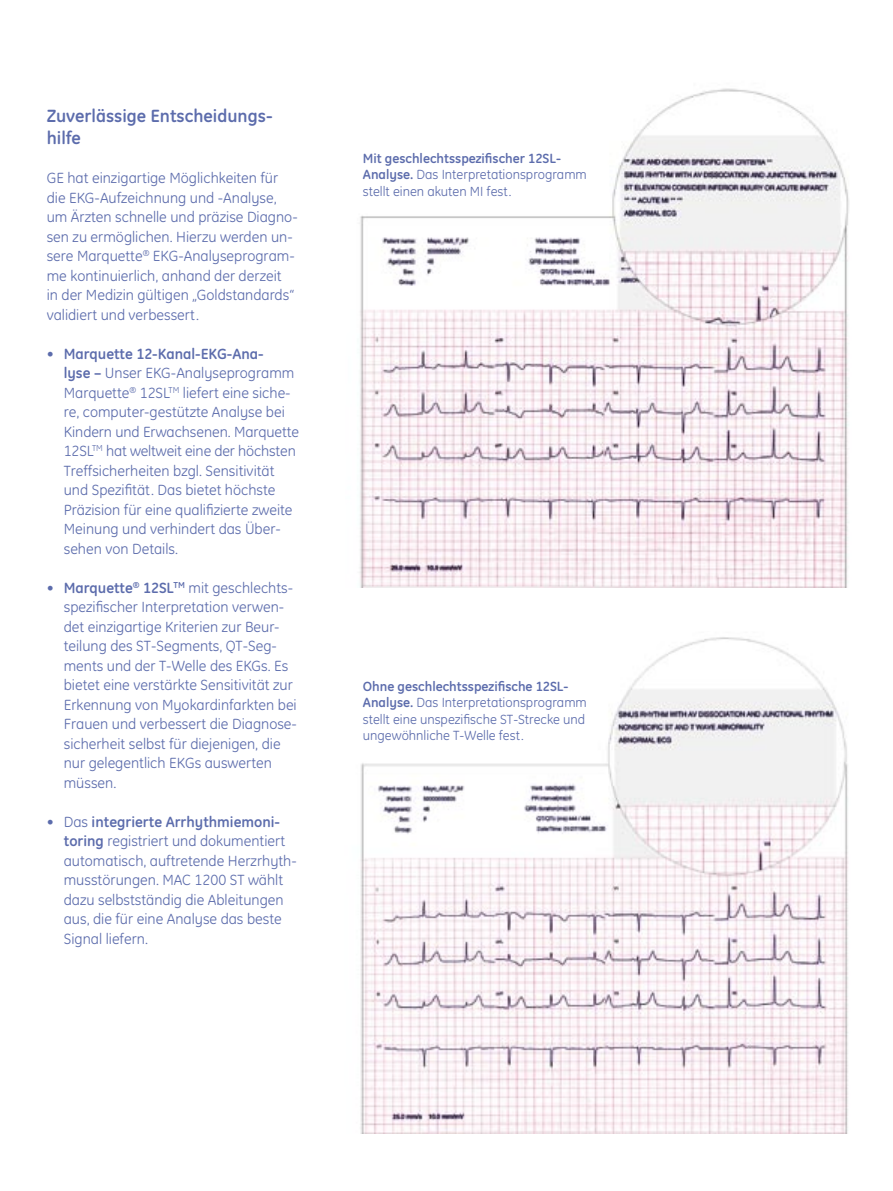
<style>
.page{position:relative;width:893px;height:1191px;background:#fff}
.page>*{position:absolute;margin:0;border:0;box-sizing:border-box;transform-origin:0 0}
.Subhead{font:700 18px "GE Inspira";color:#5c6cac}
.Body_Text{font:15px/19.5px "GE Inspira";color:#5c6cac}
.Body_Text-2{font:700 15px "GE Inspira";color:#5c6cac}
.Body_Text-3{font:13.5px "GE Inspira";color:#5c6cac}
.Body_Text-4{font:700 13.5px "GE Inspira";color:#5c6cac}
.s1{font-weight:400}
.s2{font-weight:700}
</style>
<div class="page">
<img style="left:359px;top:88px;width:490px;height:499px">
<img style="left:360px;top:637px;width:488px;height:496px">
<p class="Subhead" style="left:47px;top:104px;width:227px">Zuverlässige Entscheidungs-</p>
<p class="Subhead" style="left:47px;top:126px;width:36px">hilfe</p>
<p class="Body_Text" style="left:47px;top:168px;width:252px">GE hat einzigartige Möglichkeiten für die EKG-Aufzeichnung und -Analyse, um Ärzten schnelle und präzise Diagno&shy;sen zu ermöglichen. Hierzu werden un&shy;sere Marquette<sup>®</sup> EKG-Analyseprogram&shy;me kontinuierlich, anhand der derzeit<br>in der Medizin gültigen „Goldstandards“ validiert und verbessert.</p>
<p class="Body_Text-2" style="left:47px;top:344px;width:218px"><span class="s1">•</span> Marquette 12-Kanal-EKG-Ana-</p>
<p class="Body_Text" style="left:64px;top:363px;width:232px"><span class="s2">lyse –</span> Unser EKG-Analyseprogramm</p>
<p class="Body_Text" style="left:64px;top:383px;width:237px">Marquette<sup>®</sup> 12SL<sup>TM</sup> liefert eine siche&shy;re, computer-gestützte Analyse bei<br>Kindern und Erwachsenen. Marquette</p>
<p class="Body_Text" style="left:64px;top:441px;width:234px">12SL<sup>TM</sup> hat weltweit eine der höchsten</p>
<p class="Body_Text" style="left:64px;top:461px;width:230px">Treffsicherheiten bzgl. Sensitivität und Spezifität. Das bietet höchste Präzision für eine qualifizierte zweite Meinung und verhindert das Über-</p>
<p class="Body_Text" style="left:64px;top:539px;width:116px">sehen von Details.</p>
<p class="Body_Text" style="left:64px;top:578px;width:231px;text-indent:-17px">• <span class="s2">Marquette</span><sup>®</sup> <span class="s2">12SL</span><sup>TM</sup> mit geschlechts&shy;spezifischer Interpretation verwen&shy;det einzigartige Kriterien zur Beur&shy;teilung des ST-Segments, QT-Seg&shy;ments und der T-Welle des EKGs. Es bietet eine verstärkte Sensitivität zur</p>
<p class="Body_Text" style="left:64px;top:695px;width:234px">Erkennung von Myokardinfarkten bei</p>
<p class="Body_Text" style="left:64px;top:714px;width:235px">Frauen und verbessert die Diagnose-</p>
<p class="Body_Text" style="left:64px;top:734px;width:218px">sicherheit selbst für diejenigen, die</p>
<p class="Body_Text" style="left:64px;top:753px;width:210px">nur gelegentlich EKGs auswerten</p>
<p class="Body_Text" style="left:64px;top:773px;width:54px">müssen.</p>
<p class="Body_Text-2" style="left:47px;top:812px;width:235px"><span class="s1">• Das</span> integrierte Arrhythmiemoni-</p>
<p class="Body_Text" style="left:64px;top:831px;width:223px"><span class="s2">toring</span> registriert und dokumentiert</p>
<p class="Body_Text" style="left:64px;top:851px;width:235px">automatisch, auftretende Herzrhyth-</p>
<p class="Body_Text" style="left:64px;top:870px;width:221px">musstörungen. MAC 1200 ST wählt</p>
<p class="Body_Text" style="left:64px;top:890px;width:221px">dazu selbstständig die Ableitungen</p>
<p class="Body_Text" style="left:64px;top:909px;width:219px">aus, die für eine Analyse das beste</p>
<p class="Body_Text" style="left:64px;top:929px;width:86px">Signal liefern.</p>
<p class="Body_Text-4" style="left:363px;top:149px;width:200px">Mit geschlechtsspezifischer 12SL-</p>
<p class="Body_Text-3" style="left:363px;top:167px;width:226px"><span class="s2">Analyse.</span> Das Interpretationsprogramm</p>
<p class="Body_Text-3" style="left:363px;top:183px;width:150px">stellt einen akuten MI fest.</p>
<p class="Body_Text-4" style="left:363px;top:677px;width:207px">Ohne geschlechtsspezifische 12SL-</p>
<p class="Body_Text-3" style="left:363px;top:695px;width:226px"><span class="s2">Analyse.</span> Das Interpretationsprogramm</p>
<p class="Body_Text-3" style="left:363px;top:711px;width:224px">stellt eine unspezifische ST-Strecke und</p>
<p class="Body_Text-3" style="left:363px;top:728px;width:162px">ungewöhnliche T-Welle fest.</p>
</div>
